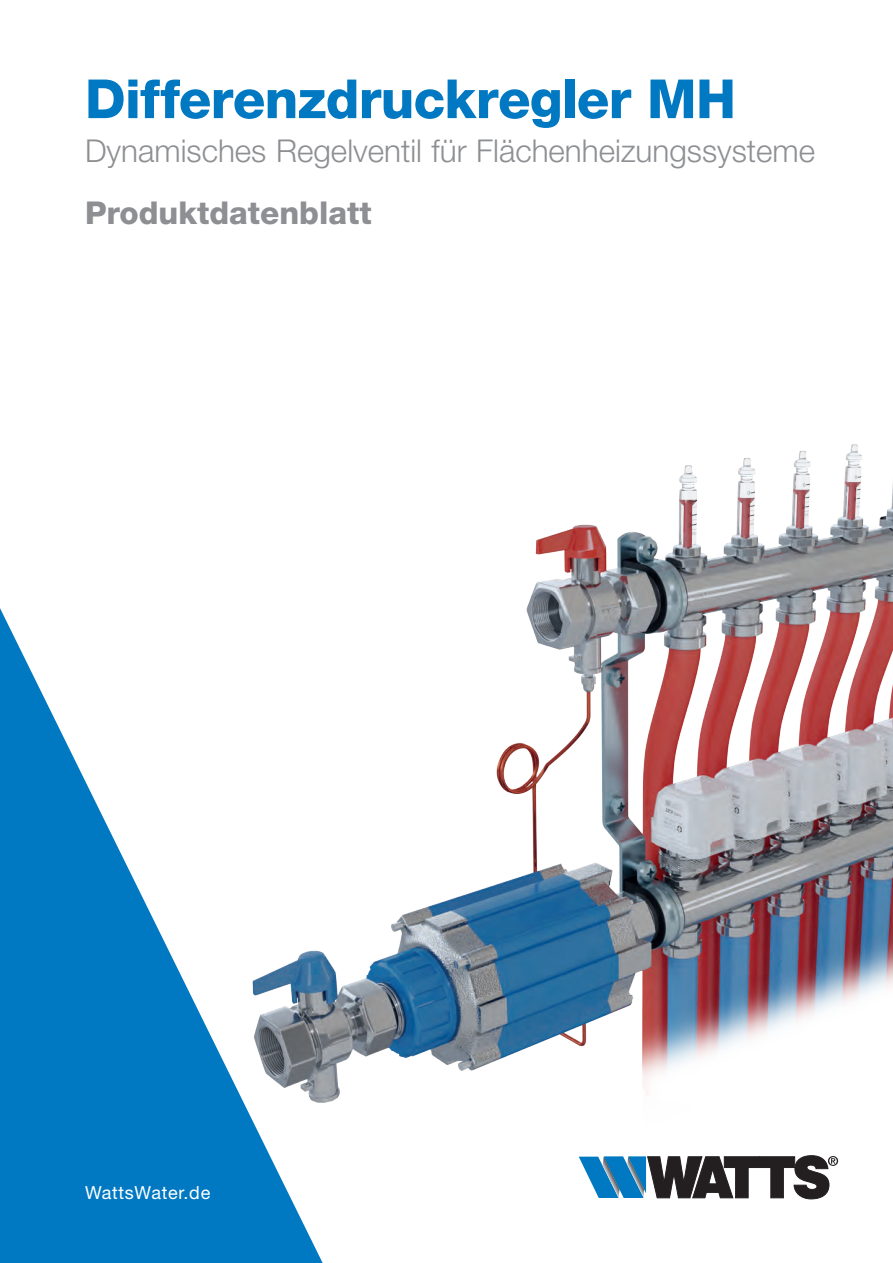
<style>
.page{position:relative;width:893px;height:1263px;background:#fff}
.page>*{position:absolute;margin:0;border:0;box-sizing:border-box;transform-origin:0 0}
.t1{font:800 54px "Helvetica Neue LT Std";letter-spacing:-.015em;color:#0079c2}
.t2{font:300 31.5px "Helvetica Neue LT Std";color:#8d8f92}
.t3{font:800 31.5px "Helvetica Neue LT Std";color:#8d8f92}
.t4{font:18px "Helvetica Neue LT Std";letter-spacing:.04em;color:#fff}
</style>
<div class="page">
<svg style="left:579px;top:1155px;width:259px;height:44px"></svg>
<svg style="left:0;top:608px;width:323px;height:655px;fill:#0079c2"></svg>
<img style="left:228px;top:444px;width:665px;height:682px">
<h1 class="t1" style="left:85px;top:67px;width:652px">Differenzdruckregler MH</h1>
<p class="t2" style="left:85px;top:131px;width:732px">Dynamisches Regelventil für Flächenheizungssysteme</p>
<p class="t3" style="left:85px;top:194px;width:288px">Produktdatenblatt</p>
<p class="t4" style="left:85px;top:1182px;width:127px">WattsWater.de</p>
</div>
